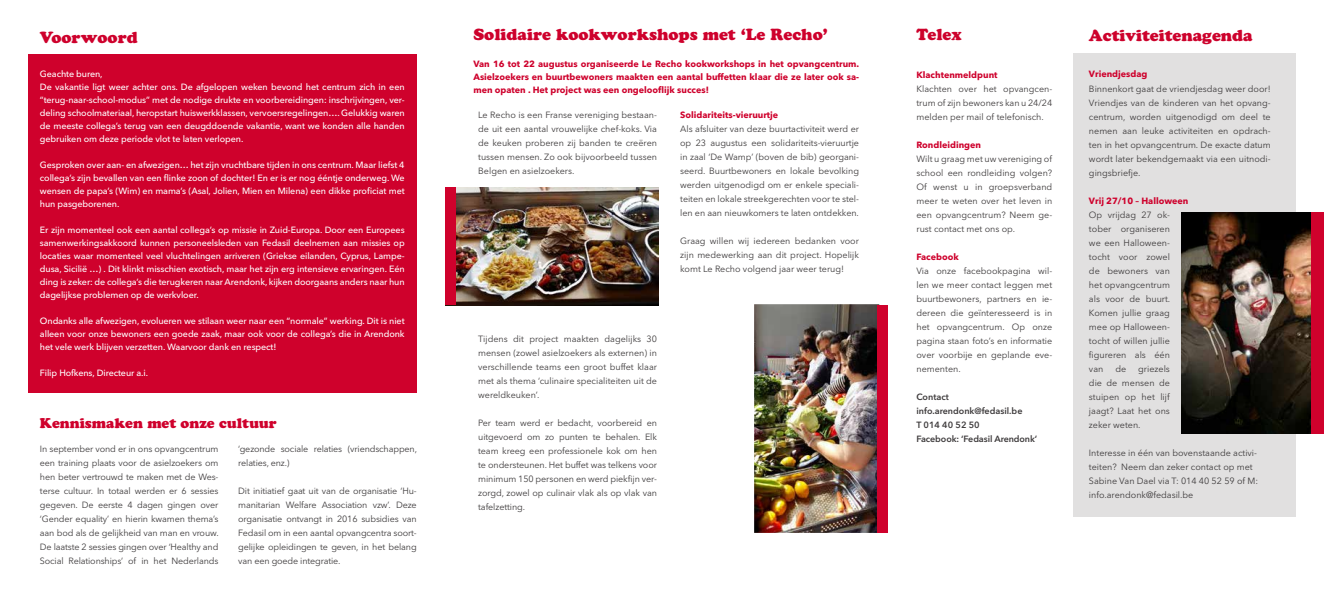
<style>
.page{position:relative;width:1324px;height:596px;background:#fff}
.page>*{position:absolute;margin:0;border:0;box-sizing:border-box;transform-origin:0 0}
.t1{font:16px "Cooper Black Std";color:#ce012c}
.t2{font:16px "Cooper Black Std";color:#cd022c}
.t3{font:14px "Cooper Black Std";color:#cf012c}
.t4{font:9px/14px "Avenir Next LT Pro";color:#3e3b3c;text-align:justify}
.t5{font:500 9px/13px "Avenir Next LT Pro";letter-spacing:-.01em;color:#fff;text-align:justify}
.t6{font:700 9px/13px "Avenir Next LT Pro";color:#ce012c;text-align:justify}
.t7{font:600 9px/14px "Avenir Next LT Pro";color:#3e3b3c}
.t8{font:700 9px "Avenir Next LT Pro";color:#cf012c}
</style>
<div class="page">
<div style="left:1073px;top:54px;width:222px;height:462px;background:#e1e0e0"></div>
<div style="left:28px;top:54px;width:389px;height:338px;background:#cf012c"></div>
<img style="left:1181px;top:213px;width:130px;height:220px">
<div style="left:1311px;top:213px;width:13px;height:220px;background:#cf012c"></div>
<img style="left:455px;top:187px;width:203px;height:118px">
<div style="left:445px;top:187px;width:10px;height:118px;background:#cf012c"></div>
<img style="left:755px;top:305px;width:122px;height:226px">
<div style="left:751px;top:301px;width:131px;height:234px;border:3px solid #fff"></div>
<div style="left:877px;top:304px;width:10px;height:228px;background:#cf012c"></div>
<h1 class="t1" style="left:473px;top:25px;width:356px">Solidaire kookworkshops met ‘Le Recho’</h1>
<p class="t6" style="left:473px;top:57px;width:387px">Van 16 tot 22 augustus organiseerde Le Recho kookworkshops in het opvangcentrum.<br>Asielzoekers en buurtbewoners maakten een aantal buffetten klaar die ze later ook sa&shy;men opaten . Het project was een ongelooflijk succes!</p>
<p class="t4" style="left:478px;top:107px;width:180px">Le Recho is een Franse vereniging bestaan&shy;de uit een aantal vrouwelijke chef-koks. Via de keuken proberen zij banden te creëren tussen mensen. Zo ook bijvoorbeeld tussen Belgen en asielzoekers.</p>
<h1 class="t1" style="left:40px;top:28px;width:99px">Voorwoord</h1>
<h1 class="t2" style="left:916px;top:25px;width:47px">Telex</h1>
<h1 class="t2" style="left:1089px;top:25px;width:165px">Activiteitenagenda</h1>
<p class="t6" style="left:1089px;top:68px;width:60px">Vriendjesdag</p>
<p class="t4" style="left:1089px;top:81px;width:183px">Binnenkort gaat de vriendjesdag weer door!<br>Vriendjes van de kinderen van het opvang&shy;centrum, worden uitgenodigd om deel te nemen aan leuke activiteiten en opdrach&shy;ten in het opvangcentrum. De exacte datum wordt later bekendgemaakt via een uitnodi&shy;gingsbriefje.</p>
<p class="t6" style="left:1089px;top:194px;width:101px">Vrij 27/10 – Halloween</p>
<p class="t4" style="left:1089px;top:207px;width:83px">Op vrijdag 27 ok&shy;tober organiseren we een Halloween&shy;tocht voor zowel de bewoners van het opvangcentrum als voor de buurt.<br>Komen jullie graag mee op Halloween&shy;tocht of willen jullie figureren als één van</p>
<p class="t5" style="left:40px;top:67px;width:366px;text-align:left">Geachte buren,<br>De vakantie ligt weer achter ons. De afgelopen weken bevond het centrum zich in een “terug-naar-school-modus” met de nodige drukte en voorbereidingen: inschrijvingen, ver&shy;deling schoolmateriaal, heropstart huiswerkklassen, vervoersregelingen…. Gelukkig waren de meeste collega’s terug van een deugddoende vakantie, want we konden alle handen gebruiken om deze periode vlot te laten verlopen.</p>
<p class="t5" style="left:40px;top:158px;width:366px">Gesproken over aan- en afwezigen… het zijn vruchtbare tijden in ons centrum. Maar liefst 4 collega’s zijn bevallen van een flinke zoon of dochter! En er is er nog ééntje onderweg. We wensen de papa’s (Wim) en mama’s (Asal, Jolien, Mien en Milena) een dikke proficiat met hun pasgeborenen.</p>
<p class="t5" style="left:40px;top:223px;width:366px">Er zijn momenteel ook een aantal collega’s op missie in Zuid-Europa. Door een Europees samenwerkingsakkoord kunnen personeelsleden van Fedasil deelnemen aan missies op locaties waar momenteel veel vluchtelingen arriveren (Griekse eilanden, Cyprus, Lampe&shy;dusa, Sicilië …) . Dit klinkt misschien exotisch, maar het zijn erg intensieve ervaringen. Eén ding is zeker: de collega’s die terugkeren naar Arendonk, kijken doorgaans anders naar hun dagelijkse problemen op de werkvloer.</p>
<p class="t5" style="left:40px;top:314px;width:366px">Ondanks alle afwezigen, evolueren we stilaan weer naar een “normale” werking. Dit is niet alleen voor onze bewoners een goede zaak, maar ook voor de collega’s die in Arendonk het vele werk blijven verzetten. Waarvoor dank en respect!</p>
<p class="t5" style="left:40px;top:366px;width:110px">Filip Hofkens, Directeur a.i.</p>
<p class="t6" style="left:916px;top:68px;width:83px">Klachtenmeldpunt</p>
<p class="t4" style="left:916px;top:81px;width:137px">Klachten over het opvangcen&shy;trum of zijn bewoners kan u 24/24 melden per mail of telefonisch.</p>
<p class="t6" style="left:916px;top:138px;width:66px">Rondleidingen</p>
<p class="t4" style="left:916px;top:151px;width:137px">Wilt u graag met uw vereniging of school een rondleiding volgen?<br>Of wenst u in groepsverband meer te weten over het leven in een opvangcentrum? Neem ge&shy;rust contact met ons op.</p>
<p class="t6" style="left:916px;top:250px;width:44px">Facebook</p>
<p class="t4" style="left:916px;top:263px;width:137px">Via onze facebookpagina wil&shy;len we meer contact leggen met buurtbewoners, partners en ie&shy;dereen die geïnteresseerd is in het opvangcentrum. Op onze pagina staan foto’s en informatie over voorbije en geplande eve&shy;nementen.</p>
<p class="t7" style="left:916px;top:389px;width:122px">Contact info.arendonk@fedasil.be<br>T 014 40 52 50<br>Facebook: ‘Fedasil Arendonk’</p>
<p class="t8" style="left:680px;top:109px;width:100px">Solidariteits-vieruurtje</p>
<p class="t4" style="left:680px;top:121px;width:180px">Als afsluiter van deze buurtactiviteit werd er op 23 augustus een solidariteits-vieruurtje in zaal ‘De Wamp’ (boven de bib) georgani&shy;seerd. Buurtbewoners en lokale bevolking werden uitgenodigd om er enkele speciali&shy;teiten en lokale streekgerechten voor te stel&shy;len en aan nieuwkomers te laten ontdekken.</p>
<p class="t4" style="left:680px;top:233px;width:180px">Graag willen wij iedereen bedanken voor zijn medewerking aan dit project. Hopelijk komt Le Recho volgend jaar weer terug!</p>
<p class="t4" style="left:478px;top:331px;width:180px">Tijdens dit project maakten dagelijks 30 mensen (zowel asielzoekers als externen) in verschillende teams een groot buffet klaar met als thema ‘culinaire specialiteiten uit de wereldkeuken’.</p>
<p class="t4" style="left:478px;top:415px;width:180px">Per team werd er bedacht, voorbereid en uitgevoerd om zo punten te behalen. Elk team kreeg een professionele kok om hen te ondersteunen. Het buffet was telkens voor minimum 150 personen en werd piekfijn ver&shy;zorgd, zowel op culinair vlak als op vlak van tafelzetting.</p>
<p class="t4" style="left:1089px;top:361px;width:82px;text-indent:49px">griezels die de mensen de stuipen op het lijf jaagt? Laat het ons zeker weten.</p>
<p class="t4" style="left:1089px;top:445px;width:171px;text-align:left">Interesse in één van bovenstaande activi&shy;teiten? Neem dan zeker contact op met Sabine Van Dael via T: 014 40 52 59 of M: info.arendonk@fedasil.be</p>
<p class="t4" style="left:1115px;top:361px;width:12px">de</p>
<h2 class="t3" style="left:40px;top:414px;width:238px">Kennismaken met onze cultuur</h2>
<p class="t4" style="left:40px;top:441px;width:180px">In september vond er in ons opvangcentrum een training plaats voor de asielzoekers om hen beter vertrouwd te maken met de Wes&shy;terse cultuur. In totaal werden er 6 sessies gegeven. De eerste 4 dagen gingen over ‘Gender equality’ en hierin kwamen thema’s aan bod als de gelijkheid van man en vrouw.<br>De laatste 2 sessies gingen over ‘Healthy and Social Relationships’ of in het Nederlands</p>
<p class="t4" style="left:238px;top:441px;width:180px">‘gezonde sociale relaties (vriendschappen, relaties, enz.)</p>
<p class="t4" style="left:238px;top:483px;width:180px">Dit initiatief gaat uit van de organisatie ‘Hu&shy;manitarian Welfare Association vzw’. Deze organisatie ontvangt in 2016 subsidies van Fedasil om in een aantal opvangcentra soort&shy;gelijke opleidingen te geven, in het belang van een goede integratie.</p>
</div>
